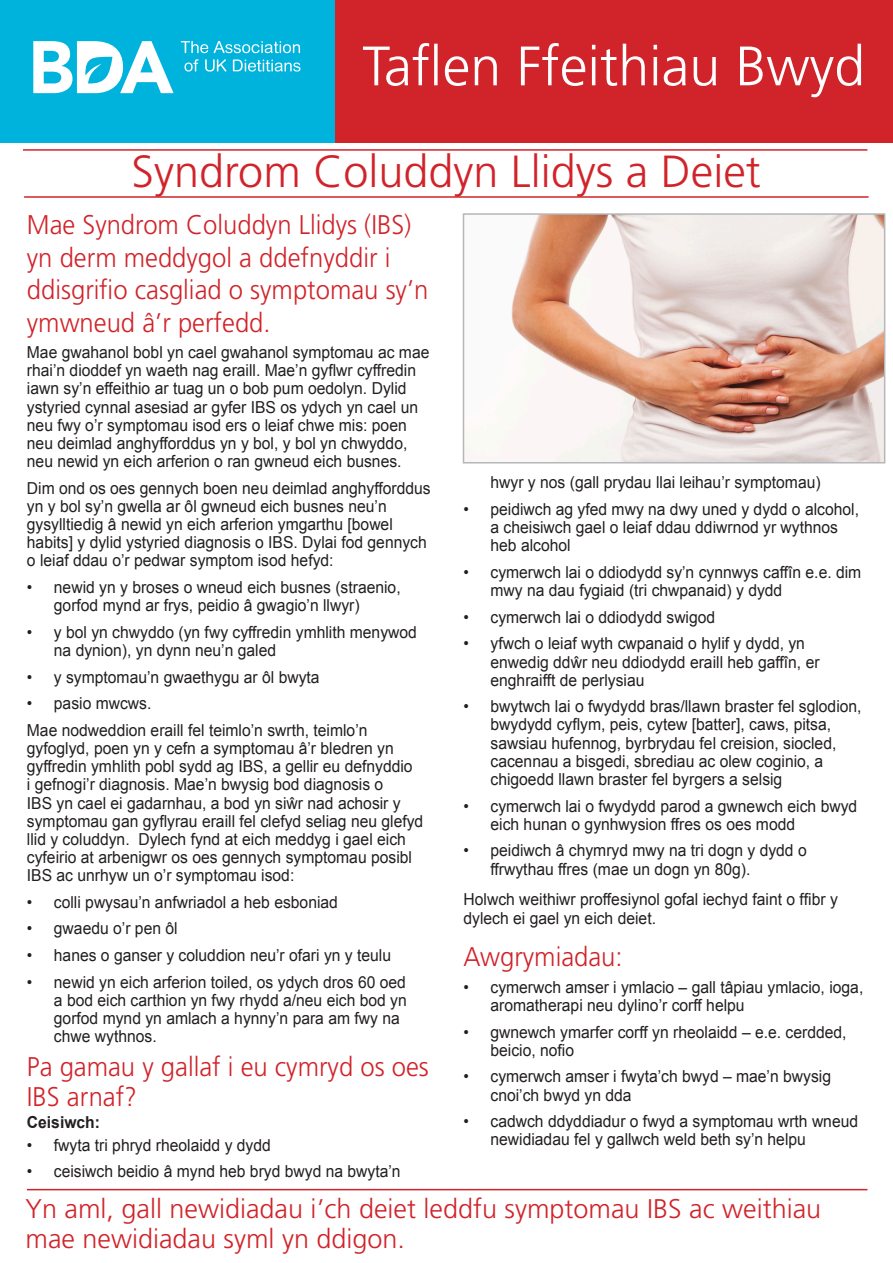
<style>
.page{position:relative;width:893px;height:1263px;background:#fff}
.page>*{position:absolute;margin:0;border:0;box-sizing:border-box;transform-origin:0 0}
.t1{font:300 55.5px "Frutiger LT Pro";color:#fff}
.t2{font:300 45px "Frutiger LT Pro";color:#d1232a}
.t3{font:300 27px/32.4px "Frutiger LT Pro";color:#d1232a;scale:.95 1}
.t4{font:300 27px/29.7px "Frutiger LT Pro";color:#d1232a}
.t5{font:16.5px/18.1px "Arial";color:#231f20;scale:.95 1}
.t6{font:700 16.5px "Arial";color:#231f20;scale:.95 1}
</style>
<div class="page">
<div style="left:0;top:0;width:893px;height:143px;background:#d1232a"></div>
<hr style="left:23px;top:149px;width:844px;height:2px;background:#d1232a">
<hr style="left:24px;top:196px;width:845px;height:2px;background:#d1232a">
<img style="left:511px;top:216px;width:371px;height:244px">
<div style="left:463px;top:213px;width:422px;height:250px;border:2px solid #b6b7bb"></div>
<hr style="left:27px;top:1189px;width:840px;height:1px;background:#d1232a">
<div style="left:0;top:0;width:334px;height:143px;background:#00b3dc"></div>
<svg style="left:33px;top:41px;width:141px;height:52px"></svg>
<svg style="left:181px;top:41px;width:27px;height:12px"></svg>
<svg style="left:214px;top:41px;width:86px;height:12px"></svg>
<svg style="left:184px;top:59px;width:15px;height:13px"></svg>
<svg style="left:205px;top:59px;width:21px;height:13px"></svg>
<svg style="left:233px;top:59px;width:67px;height:13px"></svg>
<p class="t1" style="left:362px;top:34px;width:504px">Taflen Ffeithiau Bwyd</p>
<p class="t2" style="left:132px;top:146px;width:631px">Syndrom Coluddyn Llidys a Deiet</p>
<p class="t3" style="left:27px;top:209px;width:424px">Mae Syndrom Coluddyn Llidys (IBS) yn derm meddygol a ddefnyddir i ddisgrifio casgliad o symptomau sy’n ymwneud â’r perfedd.</p>
<p class="t5" style="left:27px;top:343px;width:425px">Mae gwahanol bobl yn cael gwahanol symptomau ac mae rhai’n dioddef yn waeth nag eraill. Mae’n gyflwr cyffredin iawn sy’n effeithio ar tuag un o bob pum oedolyn. Dylid ystyried cynnal asesiad ar gyfer IBS os ydych yn cael un neu fwy o’r symptomau isod ers o leiaf chwe mis: poen neu deimlad anghyfforddus yn y bol, y bol yn chwyddo, neu newid yn eich arferion o ran gwneud eich busnes.</p>
<p class="t5" style="left:27px;top:479px;width:427px">Dim ond os oes gennych boen neu deimlad anghyfforddus yn y bol sy’n gwella ar ôl gwneud eich busnes neu’n gysylltiedig â newid yn eich arferion ymgarthu [bowel habits] y dylid ystyried diagnosis o IBS. Dylai fod gennych o leiaf ddau o’r pedwar symptom isod hefyd:</p>
<p class="t5" style="left:54px;top:578px;width:366px;text-indent:-27px">• newid yn y broses o wneud eich busnes (straenio, gorfod mynd ar frys, peidio â gwagio’n llwyr)</p>
<p class="t5" style="left:54px;top:623px;width:384px;text-indent:-27px">• y bol yn chwyddo (yn fwy cyffredin ymhlith menywod na dynion), yn dynn neu’n galed</p>
<p class="t5" style="left:27px;top:668px;width:310px">• y symptomau’n gwaethygu ar ôl bwyta</p>
<p class="t5" style="left:27px;top:694px;width:133px">• pasio mwcws.</p>
<p class="t5" style="left:27px;top:721px;width:419px">Mae nodweddion eraill fel teimlo’n swrth, teimlo’n gyfoglyd, poen yn y cefn a symptomau â’r bledren yn gyffredin ymhlith pobl sydd ag IBS, a gellir eu defnyddio<br>i gefnogi’r diagnosis. Mae’n bwysig bod diagnosis o<br>IBS yn cael ei gadarnhau, a bod yn siŵr nad achosir y symptomau gan gyflyrau eraill fel clefyd seliag neu glefyd llid y coluddyn. Dylech fynd at eich meddyg i gael eich cyfeirio at arbenigwr os oes gennych symptomau posibl IBS ac unrhyw un o’r symptomau isod:</p>
<p class="t5" style="left:27px;top:893px;width:329px">• colli pwysau’n anfwriadol a heb esboniad</p>
<p class="t5" style="left:27px;top:920px;width:160px">• gwaedu o’r pen ôl</p>
<p class="t5" style="left:27px;top:946px;width:385px">• hanes o ganser y coluddion neu’r ofari yn y teulu</p>
<p class="t5" style="left:54px;top:973px;width:373px;text-indent:-27px">• newid yn eich arferion toiled, os ydych dros 60 oed a bod eich carthion yn fwy rhydd a/neu eich bod yn gorfod mynd yn amlach a hynny’n para am fwy na chwe wythnos.</p>
<p class="t3" style="left:27px;top:1052px;width:425px;line-height:29.7px">Pa gamau y gallaf i eu cymryd os oes<br>IBS arnaf?</p>
<p class="t6" style="left:27px;top:1111px;width:79px">Ceisiwch:</p>
<p class="t5" style="left:27px;top:1136px;width:258px">• fwyta tri phryd rheolaidd y dydd</p>
<p class="t5" style="left:27px;top:1163px;width:395px">• ceisiwch beidio â mynd heb bryd bwyd na bwyta’n</p>
<p class="t5" style="left:490px;top:474px;width:349px">hwyr y nos (gall prydau llai leihau’r symptomau)</p>
<p class="t5" style="left:490px;top:500px;width:389px;text-indent:-27px">• peidiwch ag yfed mwy na dwy uned y dydd o alcohol, a cheisiwch gael o leiaf ddau ddiwrnod yr wythnos heb alcohol</p>
<p class="t5" style="left:490px;top:563px;width:392px;text-indent:-27px">• cymerwch lai o ddiodydd sy’n cynnwys caffîn e.e. dim mwy na dau fygiaid (tri chwpanaid) y dydd</p>
<p class="t5" style="left:463px;top:608px;width:266px">• cymerwch lai o ddiodydd swigod</p>
<p class="t5" style="left:490px;top:635px;width:348px;text-indent:-27px">• yfwch o leiaf wyth cwpanaid o hylif y dydd, yn enwedig ddŵr neu ddiodydd eraill heb gaffîn, er enghraifft de perlysiau</p>
<p class="t5" style="left:490px;top:698px;width:392px;text-indent:-27px">• bwytwch lai o fwydydd bras/llawn braster fel sglodion, bwydydd cyflym, peis, cytew [batter], caws, pitsa, sawsiau hufennog, byrbrydau fel creision, siocled, cacennau a bisgedi, sbrediau ac olew coginio, a chigoedd llawn braster fel byrgers a selsig</p>
<p class="t5" style="left:490px;top:797px;width:388px;text-indent:-27px">• cymerwch lai o fwydydd parod a gwnewch eich bwyd eich hunan o gynhwysion ffres os oes modd</p>
<p class="t5" style="left:490px;top:842px;width:334px;text-indent:-27px">• peidiwch â chymryd mwy na tri dogn y dydd o ffrwythau ffres (mae un dogn yn 80g).</p>
<p class="t5" style="left:463px;top:891px;width:395px">Holwch weithiwr proffesiynol gofal iechyd faint o ffibr y dylech ei gael yn eich deiet.</p>
<p class="t3" style="left:463px;top:941px;width:169px">Awgrymiadau:</p>
<p class="t5" style="left:490px;top:978px;width:394px;text-indent:-27px">• cymerwch amser i ymlacio – gall tâpiau ymlacio, ioga, aromatherapi neu dylino’r corff helpu</p>
<p class="t5" style="left:490px;top:1023px;width:376px;text-indent:-27px">• gwnewch ymarfer corff yn rheolaidd – e.e. cerdded, beicio, nofio</p>
<p class="t5" style="left:490px;top:1068px;width:360px;text-indent:-27px">• cymerwch amser i fwyta’ch bwyd – mae’n bwysig cnoi’ch bwyd yn dda</p>
<p class="t5" style="left:490px;top:1112px;width:388px;text-indent:-27px">• cadwch ddyddiadur o fwyd a symptomau wrth wneud newidiadau fel y gallwch weld beth sy’n helpu</p>
<p class="t4" style="left:26px;top:1194px;width:797px">Yn aml, gall newidiadau i’ch deiet leddfu symptomau IBS ac weithiau mae newidiadau syml yn ddigon.</p>
</div>
